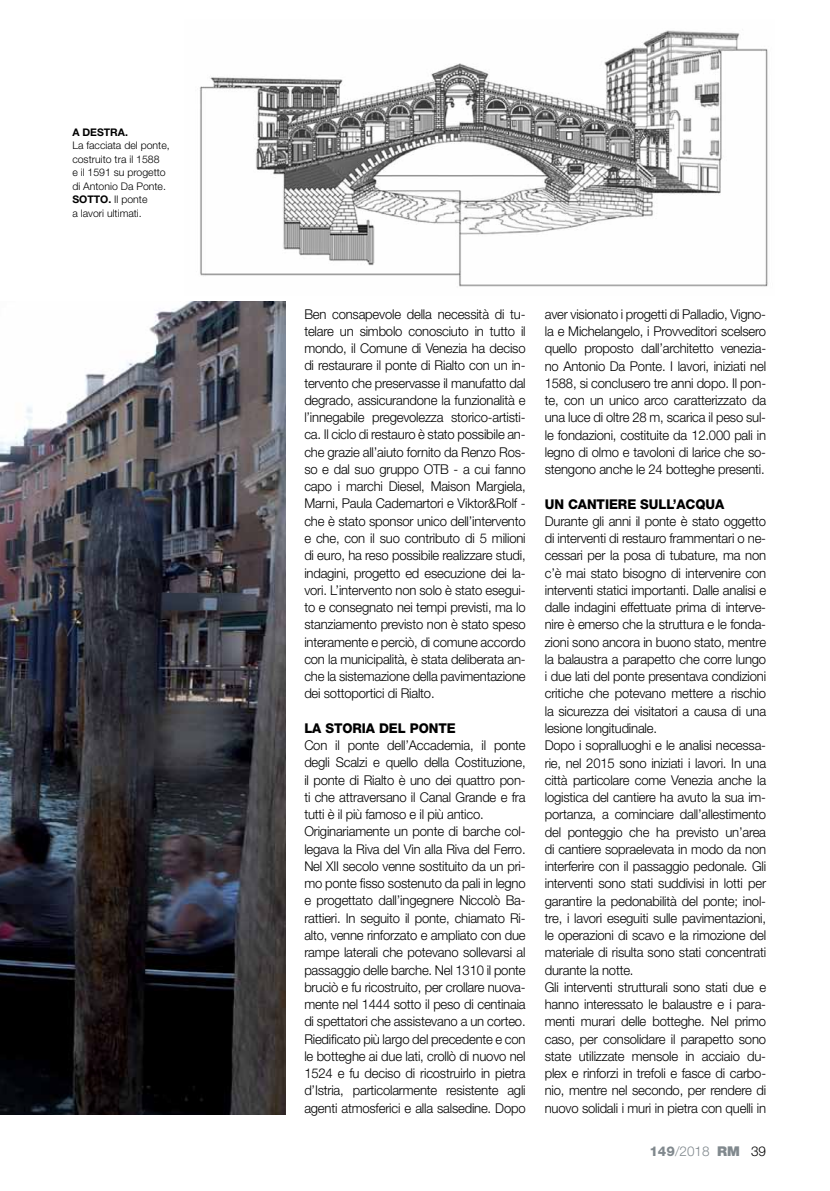
<style>
.page{position:relative;width:830px;height:1191px;background:#fff}
.page>*{position:absolute;margin:0;border:0;box-sizing:border-box;transform-origin:0 0}
.t1{font:300 13.5px/17.2px "Helvetica Neue LT Std";letter-spacing:-.015em;color:#000;text-align:justify}
.t2{font:800 13.5px "Helvetica Neue LT Std";letter-spacing:-.005em;color:#000}
.t3{font:300 13.5px "Helvetica Neue LT Std";color:#81898e}
.t4{font:300 10.5px/13.5px "Helvetica Neue LT Std";color:#000}
.t5{font:700 10.5px "Helvetica Neue LT Std";color:#000}
.s1{font-weight:700}
.s2{font-weight:800}
.s3{font-weight:900}
.s4{color:#000}
</style>
<div class="page">
<img style="left:200px;top:30px;width:568px;height:257px">
<img style="left:0;top:301px;width:285px;height:813px">
<p class="t5" style="left:72px;top:125px;width:57px">A DESTRA.</p>
<p class="t4" style="left:72px;top:138px;width:99px">La facciata del ponte, costruito tra il 1588<br>e il 1591 su progetto di Antonio Da Ponte.<br><span class="s1">SOTTO.</span> Il ponte<br>a lavori ultimati.</p>
<p class="t1" style="left:304px;top:305px;width:223px">Ben consapevole della necessità di tu&shy;telare un simbolo conosciuto in tutto il mondo, il Comune di Venezia ha deciso di restaurare il ponte di Rialto con un in&shy;tervento che preservasse il manufatto dal degrado, assicurandone la funzionalità e l’innegabile pregevolezza storico-artisti&shy;ca. Il ciclo di restauro è stato possibile an&shy;che grazie all’aiuto fornito da Renzo Ros&shy;so e dal suo gruppo OTB</p>
<p class="t1" style="left:304px;top:460px;width:223px;text-indent:149px">- a cui fanno capo i marchi Diesel, Maison Margiela, Marni, Paula Cademartori e Viktor&amp;Rolf - che è stato sponsor unico dell’intervento e che, con il suo contributo di 5 milioni di euro, ha reso possibile realizzare studi, indagini, progetto ed esecuzione dei la&shy;vori. L’intervento non solo è stato esegui&shy;to e consegnato nei tempi previsti, ma lo stanziamento previsto non è stato speso interamente e perciò, di comune accordo con la municipalità, è stata deliberata an&shy;che la sistemazione della pavimentazione dei sottoportici di Rialto.</p>
<p class="t2" style="left:304px;top:720px;width:153px">LA STORIA DEL PONTE</p>
<p class="t1" style="left:304px;top:736px;width:223px;text-align:left">Con il ponte dell’Accademia, il ponte degli Scalzi e quello della Costituzione, il ponte di Rialto è uno dei quattro pon&shy;ti che attraversano il Canal Grande e fra tutti è il più famoso e il più antico.<br>Originariamente un ponte di barche col&shy;legava la Riva del Vin alla Riva del Ferro.<br>Nel XII secolo venne sostituito da un pri&shy;mo ponte fisso sostenuto da pali in legno e progettato dall’ingegnere Niccolò Ba&shy;rattieri. In seguito il ponte, chiamato Ri&shy;alto, venne rinforzato e ampliato con due rampe laterali che potevano sollevarsi al passaggio delle barche. Nel 1310 il ponte bruciò e fu ricostruito, per crollare nuova&shy;mente nel 1444 sotto il peso di centinaia di spettatori che assistevano a un corteo.<br>Riedificato più largo del precedente e con le botteghe ai due lati, crollò di nuovo nel 1524 e fu deciso di ricostruirlo in pietra d’Istria, particolarmente resistente agli agenti atmosferici e alla salsedine. Dopo</p>
<p class="t1" style="left:544px;top:305px;width:223px">aver visionato i progetti di Palladio, Vigno&shy;la e Michelangelo, i Provveditori scelsero quello proposto dall’architetto venezia&shy;no Antonio Da Ponte. I lavori, iniziati nel 1588, si conclusero tre anni dopo. Il pon&shy;te, con un unico arco caratterizzato da una luce di oltre 28 m, scarica il peso sul&shy;le fondazioni, costituite da 12.000 pali in legno di olmo e tavoloni di larice che so&shy;stengono anche le 24 botteghe presenti.</p>
<p class="t2" style="left:544px;top:496px;width:181px">UN CANTIERE SULL’ACQUA</p>
<p class="t1" style="left:544px;top:512px;width:223px;text-align:left">Durante gli anni il ponte è stato oggetto di interventi di restauro frammentari o ne&shy;cessari per la posa di tubature, ma non c’è mai stato bisogno di intervenire con interventi statici importanti. Dalle analisi e dalle indagini effettuate prima di interve&shy;nire è emerso che la struttura e le fonda&shy;zioni sono ancora in buono stato, mentre la balaustra a parapetto che corre lungo i due lati del ponte presentava condizioni critiche che potevano mettere a rischio la sicurezza dei visitatori a causa di una lesione longitudinale.<br>Dopo i sopralluoghi e le analisi necessa&shy;rie, nel 2015 sono iniziati i lavori. In una città particolare come Venezia anche la logistica del cantiere ha avuto la sua im&shy;portanza, a cominciare dall’allestimento del ponteggio che ha previsto un’area di cantiere sopraelevata in modo da non interferire con il passaggio pedonale. Gli interventi sono stati suddivisi in lotti per garantire la pedonabilità del ponte; inol&shy;tre, i lavori eseguiti sulle pavimentazioni, le operazioni di scavo e la rimozione del materiale di risulta sono stati concentrati durante la notte.<br>Gli interventi strutturali sono stati due e hanno interessato le balaustre e i para&shy;menti murari delle botteghe. Nel primo caso, per consolidare il parapetto sono state utilizzate mensole in acciaio du&shy;plex e rinforzi in trefoli e fasce di carbo&shy;nio, mentre nel secondo, per rendere di nuovo solidali i muri in pietra con quelli in</p>
<p class="t3" style="left:649px;top:1142px;width:118px"><span class="s2">149</span>/2018 <span class="s3">RM</span> <span class="s4">39</span></p>
</div>
